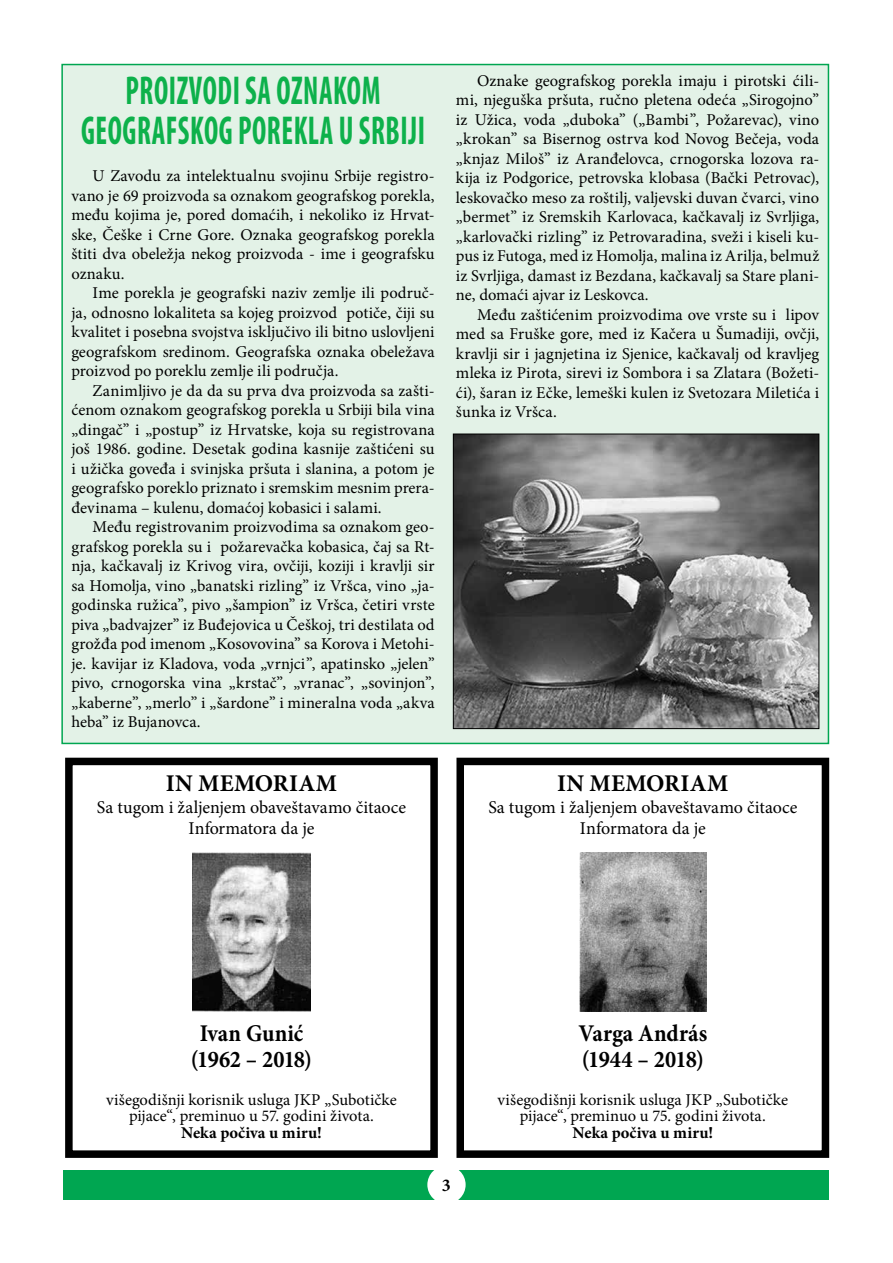
<style>
.page{position:relative;width:893px;height:1263px;background:#fff}
.page>*{position:absolute;margin:0;border:0;box-sizing:border-box;transform-origin:0 0}
.t1{font:700 condensed 40.5px/39.6px "Myriad Pro";letter-spacing:.02em;color:#0db14b;text-align:center;scale:.73 1}
.t2{font:700 24px/25.8px "Minion Pro";letter-spacing:.005em;color:#000;scale:.93 1}
.t3{font:700 24px "Minion Pro";letter-spacing:.005em;color:#000}
.t4{font:18px/21.6px "Minion Pro";letter-spacing:-.005em;color:#000;text-align:center}
.t5{font:700 18px "Minion Pro";color:#000}
.t6{font:16.5px/19.5px "Minion Pro";letter-spacing:.005em;color:#000;text-align:justify}
.t7{font:700 16.5px "Minion Pro";letter-spacing:.01em;color:#000}
</style>
<div class="page">
<div style="left:64px;top:1170px;width:765px;height:29px;background:#00a651"></div>
<div style="left:427px;top:1165px;width:39px;height:39px;background:#fff;border-radius:50%"></div>
<div style="left:456px;top:758px;width:373px;height:400px;border:8px solid #000"></div>
<div style="left:65px;top:758px;width:373px;height:400px;border:8px solid #000"></div>
<img style="left:579px;top:853px;width:127px;height:159px">
<img style="left:192px;top:853px;width:119px;height:159px">
<div style="left:62px;top:65px;width:766px;height:678px;background:#e3f2e7"></div>
<img style="left:455px;top:436px;width:362px;height:291px">
<div style="left:453px;top:434px;width:366px;height:295px;border:1px solid #000"></div>
<h1 class="t1" style="left:81px;top:72px;width:473px">PROIZVODI SA OZNAKOM<br>GEOGRAFSKOG POREKLA U SRBIJI</h1>
<p class="t6" style="left:71px;top:166px;width:365px;text-indent:21px">U Zavodu za intelektualnu svojinu Srbije registro&shy;vano je 69 proizvoda sa oznakom geografskog porekla, među kojima je, pored domaćih, i nekoliko iz Hrvat&shy;ske, Češke i Crne Gore. Oznaka geografskog porekla štiti dva obeležja nekog proizvoda - ime i geografsku oznaku.</p>
<p class="t6" style="left:71px;top:283px;width:365px;text-indent:21px">Ime porekla je geografski naziv zemlje ili područ&shy;ja, odnosno lokaliteta sa kojeg proizvod potiče, čiji su kvalitet i posebna svojstva isključivo ili bitno uslovljeni geografskom sredinom. Geografska oznaka obeležava proizvod po poreklu zemlje ili područja.</p>
<p class="t6" style="left:71px;top:381px;width:365px;text-indent:21px">Zanimljivo je da da su prva dva proizvoda sa zašti&shy;ćenom oznakom geografskog porekla u Srbiji bila vina „dingač” i „postup” iz Hrvatske, koja su registrovana još 1986. godine. Desetak godina kasnije zaštićeni su i užička goveđa i svinjska pršuta i slanina, a potom je geografsko poreklo priznato i sremskim mesnim prera&shy;đevinama – kulenu, domaćoj kobasici i salami.</p>
<p class="t6" style="left:71px;top:517px;width:365px;text-indent:21px">Među registrovanim proizvodima sa oznakom geo&shy;grafskog porekla su i požarevačka kobasica, čaj sa Rt&shy;nja, kačkavalj iz Krivog vira, ovčiji, koziji i kravlji sir sa Homolja, vino „banatski rizling” iz Vršca, vino „ja&shy;godinska ružica”, pivo „šampion” iz Vršca, četiri vrste piva „badvajzer” iz Buđejovica u Češkoj, tri destilata od grožđa pod imenom „Kosovovina” sa Korova i Metohi&shy;je. kavijar iz Kladova, voda „vrnjci”, apatinsko „jelen” pivo, crnogorska vina „krstač”, „vranac”, „sovinjon”, „kaberne”, „merlo” i „šardone” i mineralna voda „akva heba” iz Bujanovca.</p>
<h2 class="t3" style="left:166px;top:766px;width:173px">IN MEMORIAM</h2>
<p class="t4" style="left:97px;top:796px;width:310px">Sa tugom i žaljenjem obaveštavamo čitaoce<br>Informatora da je</p>
<p class="t6" style="left:456px;top:71px;width:365px;text-indent:21px">Oznake geografskog porekla imaju i pirotski ćili&shy;mi, njeguška pršuta, ručno pletena odeća „Sirogojno” iz Užica, voda „duboka” („Bambi”, Požarevac), vino „krokan” sa Bisernog ostrva kod Novog Bečeja, voda „knjaz Miloš” iz Aranđelovca, crnogorska lozova ra&shy;kija iz Podgorice, petrovska klobasa (Bački Petrovac), leskovačko meso za roštilj, valjevski duvan čvarci, vino „bermet” iz Sremskih Karlovaca, kačkavalj iz Svrljiga, „karlovački rizling” iz Petrovaradina, sveži i kiseli ku&shy;pus iz Futoga, med iz Homolja, malina iz Arilja, belmuž iz Svrljiga, damast iz Bezdana, kačkavalj sa Stare plani&shy;ne, domaći ajvar iz Leskovca.</p>
<p class="t6" style="left:456px;top:305px;width:365px;text-indent:21px">Među zaštićenim proizvodima ove vrste su i lipov med sa Fruške gore, med iz Kačera u Šumadiji, ovčji, kravlji sir i jagnjetina iz Sjenice, kačkavalj od kravljeg mleka iz Pirota, sirevi iz Sombora i sa Zlatara (Božeti&shy;ći), šaran iz Ečke, lemeški kulen iz Svetozara Miletića i šunka iz Vršca.</p>
<h2 class="t3" style="left:557px;top:766px;width:173px">IN MEMORIAM</h2>
<p class="t4" style="left:488px;top:796px;width:310px">Sa tugom i žaljenjem obaveštavamo čitaoce<br>Informatora da je</p>
<h2 class="t2" style="left:191px;top:1020px;width:132px;text-align:center">Ivan Gunić (1962 – 2018)</h2>
<p class="t6" style="left:106px;top:1091px;width:292px;line-height:16.5px;text-align:center">višegodišnji korisnik usluga JKP „Subotičke pijace“, preminuо u 57. godini života.</p>
<p class="t7" style="left:181px;top:1121px;width:142px">Neka počiva u miru!</p>
<p class="t5" style="left:442px;top:1173px;width:10px">3</p>
<h2 class="t2" style="left:578px;top:1020px;width:140px">Varga András (1944 – 2018)</h2>
<p class="t6" style="left:497px;top:1091px;width:292px;line-height:16.5px;text-align:center">višegodišnji korisnik usluga JKP „Subotičke pijace“, preminuо u 75. godini života.</p>
<p class="t7" style="left:572px;top:1121px;width:142px">Neka počiva u miru!</p>
</div>
